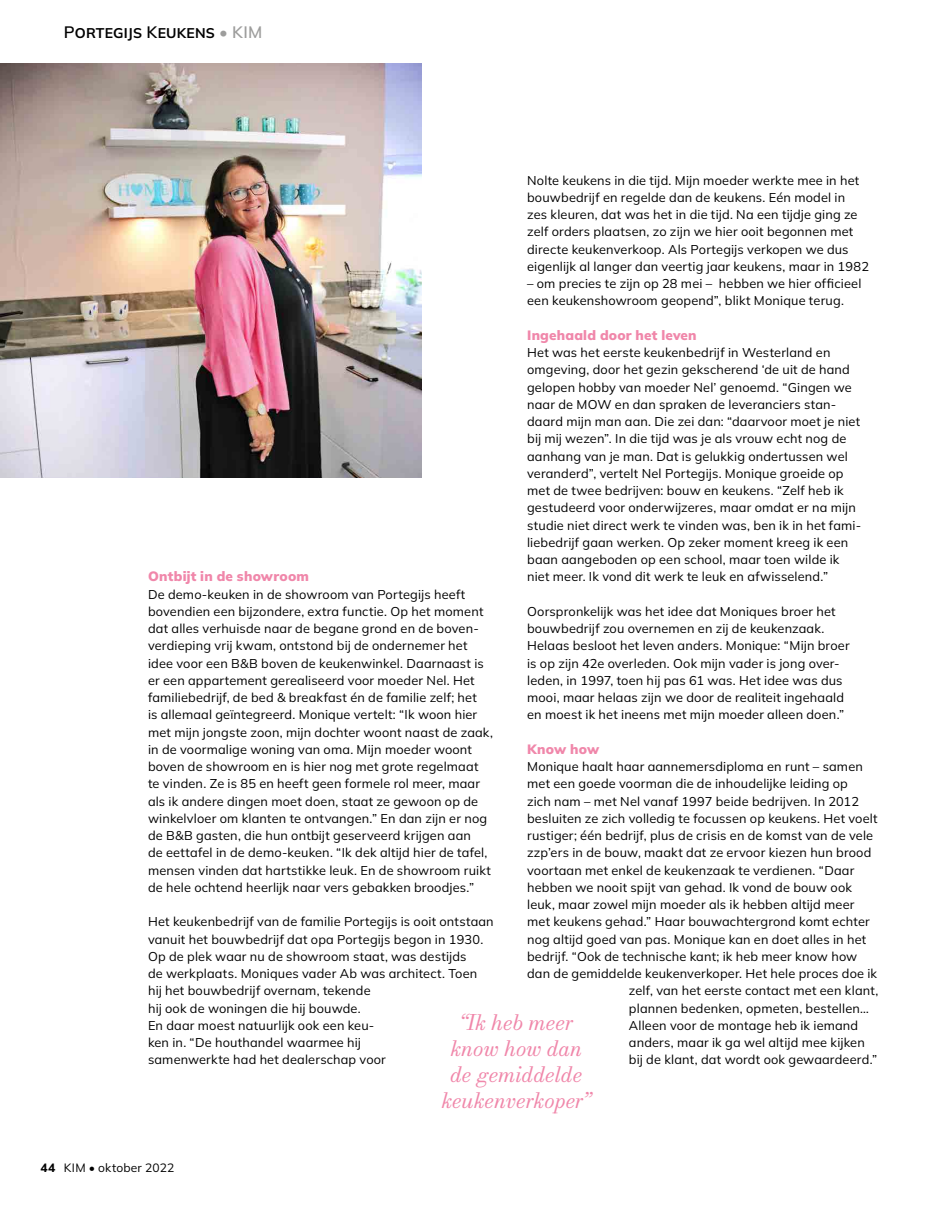
<style>
.page{position:relative;width:936px;height:1212px;background:#fff}
.page>*{position:absolute;margin:0;border:0;box-sizing:border-box;transform-origin:0 0}
.t1{font:italic 21px/25.8px "Bodoni Moda";color:#f087aa;text-align:center}
.t2{font:14.1px "Mulish Extra Light SC850";letter-spacing:.01em;color:#000}
.t3{font:200 13.5px "Mulish";letter-spacing:.015em;color:#f087aa}
.t4{font:200 12.75px/17.2px "Mulish";letter-spacing:.015em;color:#000}
.t5{font:200 12px "Mulish";letter-spacing:.015em;color:#000}
.s1{font-size:16.5px}
.s2{font-size:16.5px;color:#9d9d9c}
</style>
<div class="page">
<img style="left:0;top:64px;width:421px;height:414px">
<p class="t2" style="left:64px;top:24px;width:200px"><span class="s1">P</span>ORTEGIJS <span class="s1">K</span>EUKENS <span class="s2">• KIM</span></p>
<p class="t4" style="left:527px;top:171px;width:343px">Nolte keukens in die tijd. Mijn moeder werkte mee in het bouwbedrijf en regelde dan de keukens. Eén model in<br>zes kleuren, dat was het in die tijd. Na een tijdje ging ze zelf orders plaatsen, zo zijn we hier ooit begonnen met directe keukenverkoop. Als Portegijs verkopen we dus eigenlijk al langer dan veertig jaar keukens, maar in 1982</p>
<p class="t4" style="left:527px;top:275px;width:336px">– om precies te zijn op 28 mei – hebben we hier officieel een keukenshowroom geopend”, blikt Monique terug.</p>
<p class="t3" style="left:527px;top:326px;width:171px">Ingehaald door het leven</p>
<p class="t4" style="left:527px;top:344px;width:335px">Het was het eerste keukenbedrijf in Westerland en omgeving, door het gezin gekscherend ‘de uit de hand gelopen hobby van moeder Nel’ genoemd. “Gingen we naar de MOW en dan spraken de leveranciers stan&shy;daard mijn man aan. Die zei dan: “daarvoor moet je niet bij mij wezen”. In die tijd was je als vrouw echt nog de aanhang van je man. Dat is gelukkig ondertussen wel veranderd”, vertelt Nel Portegijs. Monique groeide op met de twee bedrijven: bouw en keukens. “Zelf heb ik gestudeerd voor onderwijzeres, maar omdat er na mijn studie niet direct werk te vinden was, ben ik in het fami&shy;liebedrijf gaan werken. Op zeker moment kreeg ik een baan aangeboden op een school, maar toen wilde ik niet meer. Ik vond dit werk te leuk en afwisselend.”</p>
<p class="t4" style="left:527px;top:602px;width:324px">Oorspronkelijk was het idee dat Moniques broer het bouwbedrijf zou overnemen en zij de keukenzaak.<br>Helaas besloot het leven anders. Monique: “Mijn broer is op zijn 42e overleden. Ook mijn vader is jong over&shy;leden, in 1997, toen hij pas 61 was. Het idee was dus mooi, maar helaas zijn we door de realiteit ingehaald en moest ik het ineens met mijn moeder alleen doen.”</p>
<p class="t3" style="left:527px;top:740px;width:74px">Know how</p>
<p class="t4" style="left:527px;top:758px;width:337px">Monique haalt haar aannemersdiploma en runt – samen</p>
<p class="t4" style="left:527px;top:775px;width:322px">met een goede voorman die de inhoudelijke leiding op</p>
<p class="t4" style="left:527px;top:792px;width:333px">zich nam – met Nel vanaf 1997 beide bedrijven. In 2012</p>
<p class="t4" style="left:527px;top:809px;width:352px">besluiten ze zich volledig te focussen op keukens. Het voelt</p>
<p class="t4" style="left:527px;top:827px;width:347px">rustiger; één bedrijf, plus de crisis en de komst van de vele</p>
<p class="t4" style="left:527px;top:844px;width:346px">zzp’ers in de bouw, maakt dat ze ervoor kiezen hun brood</p>
<p class="t4" style="left:527px;top:861px;width:329px">voortaan met enkel de keukenzaak te verdienen. “Daar</p>
<p class="t4" style="left:527px;top:878px;width:326px">hebben we nooit spijt van gehad. Ik vond de bouw ook</p>
<p class="t4" style="left:527px;top:896px;width:329px">leuk, maar zowel mijn moeder als ik hebben altijd meer</p>
<p class="t4" style="left:527px;top:913px;width:344px">met keukens gehad.” Haar bouwachtergrond komt echter</p>
<p class="t4" style="left:527px;top:930px;width:340px">nog altijd goed van pas. Monique kan en doet alles in het</p>
<p class="t4" style="left:527px;top:947px;width:332px">bedrijf. “Ook de technische kant; ik heb meer know how</p>
<p class="t4" style="left:527px;top:965px;width:351px">dan de gemiddelde keukenverkoper. Het hele proces doe ik</p>
<p class="t4" style="left:629px;top:982px;width:251px">zelf, van het eerste contact met een klant,</p>
<p class="t4" style="left:629px;top:999px;width:241px">plannen bedenken, opmeten, bestellen…</p>
<p class="t4" style="left:629px;top:1016px;width:231px">Alleen voor de montage heb ik iemand</p>
<p class="t4" style="left:629px;top:1034px;width:237px">anders, maar ik ga wel altijd mee kijken</p>
<p class="t4" style="left:629px;top:1051px;width:250px">bij de klant, dat wordt ook gewaardeerd.”</p>
<p class="t3" style="left:148px;top:568px;width:162px">Ontbijt in de showroom</p>
<p class="t4" style="left:148px;top:585px;width:346px">De demo-keuken in de showroom van Portegijs heeft bovendien een bijzondere, extra functie. Op het moment dat alles verhuisde naar de begane grond en de boven&shy;verdieping vrij kwam, ontstond bij de ondernemer het idee voor een B&amp;B boven de keukenwinkel. Daarnaast is er een appartement gerealiseerd voor moeder Nel. Het familiebedrijf, de bed &amp; breakfast én de familie zelf; het<br>is allemaal geïntegreerd. Monique vertelt: “Ik woon hier met mijn jongste zoon, mijn dochter woont naast de zaak, in de voormalige woning van oma. Mijn moeder woont boven de showroom en is hier nog met grote regelmaat te vinden. Ze is 85 en heeft geen formele rol meer, maar als ik andere dingen moet doen, staat ze gewoon op de winkelvloer om klanten te ontvangen.” En dan zijn er nog de B&amp;B gasten, die hun ontbijt geserveerd krijgen aan<br>de eettafel in de demo-keuken. “Ik dek altijd hier de tafel, mensen vinden dat hartstikke leuk. En de showroom ruikt de hele ochtend heerlijk naar vers gebakken broodjes.”</p>
<p class="t4" style="left:148px;top:913px;width:347px">Het keukenbedrijf van de familie Portegijs is ooit ontstaan vanuit het bouwbedrijf dat opa Portegijs begon in 1930.<br>Op de plek waar nu de showroom staat, was destijds<br>de werkplaats. Moniques vader Ab was architect. Toen hij het bouwbedrijf overnam, tekende<br>hij ook de woningen die hij bouwde.<br>En daar moest natuurlijk ook een keu-<br>ken in. “De houthandel waarmee hij<br>samenwerkte had het dealerschap voor</p>
<h1 class="t1" style="left:441px;top:1009px;width:151px">“Ik heb meer know how dan de gemiddelde keukenverkoper”</h1>
<p class="t5" style="left:40px;top:1160px;width:135px">44 KIM • oktober 2022</p>
</div>
